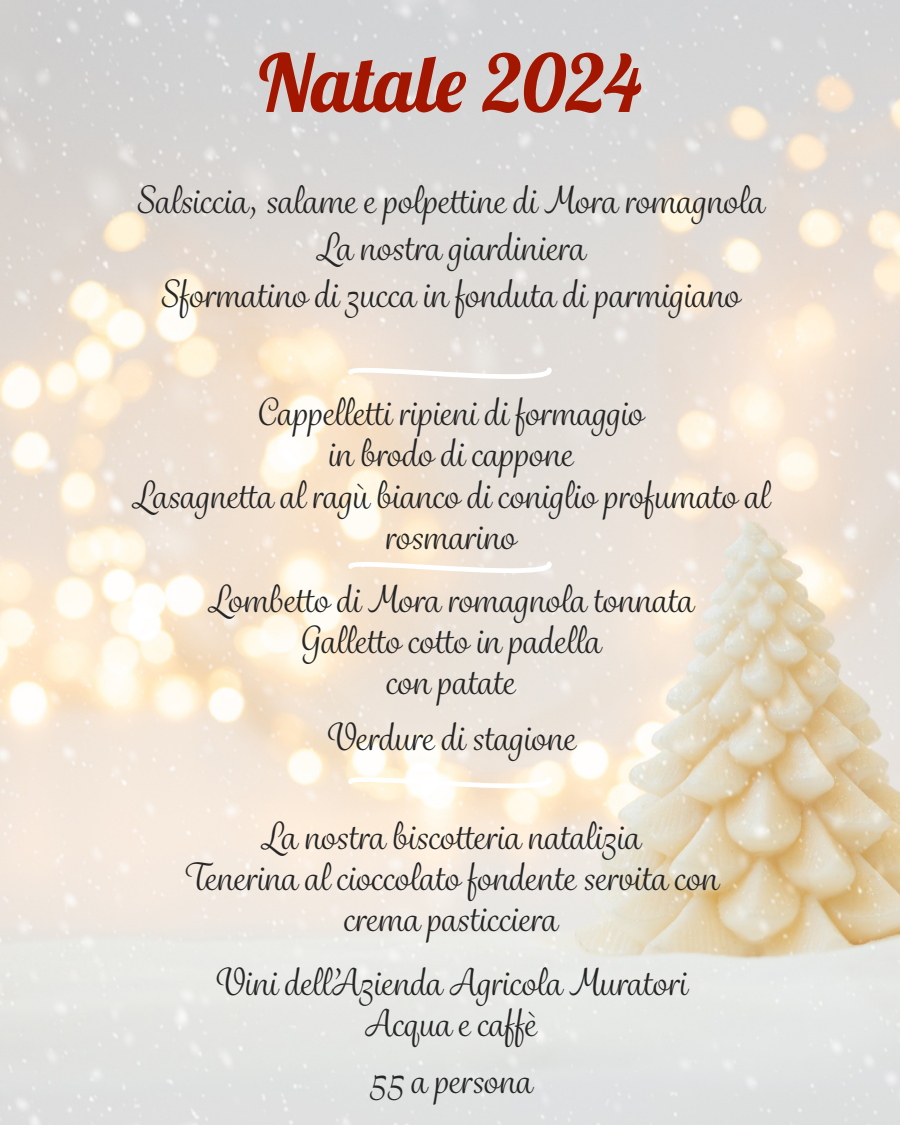
<style>
.page{position:relative;width:900px;height:1125px;background:#fff}
.page>*{position:absolute;margin:0;border:0;box-sizing:border-box;transform-origin:0 0}
.t1{font:79.12px "Lobster";color:#a31600}
.t2{font:36.5px/47px "Grafolita Script";color:#262626;text-align:center}
.t3{font:36.25px/41.2px "Grafolita Script";color:#262626;text-align:center}
</style>
<div class="page">
<img style="left:0;top:0;width:900px;height:1125px">
<svg style="left:348px;top:367px;width:204px;height:12px"></svg>
<svg style="left:348px;top:561px;width:204px;height:12px"></svg>
<svg style="left:348px;top:776px;width:204px;height:12px"></svg>
<h1 class="t1" style="left:259px;top:33px;width:384px">Natale 2024</h1>
<p class="t2" style="left:136px;top:178px;width:629px">Salsiccia, salame e polpettine di Mora romagnola<br>La nostra giardiniera<br>Sformatino di zucca in fonduta di parmigiano</p>
<p class="t3" style="left:131px;top:393px;width:639px">Cappelletti ripieni di formaggio<br>in brodo di cappone<br>Lasagnetta al ragù bianco di coniglio profumato al rosmarino</p>
<p class="t3" style="left:207px;top:580px;width:487px">Lombetto di Mora romagnola tonnata<br>Galletto cotto in padella<br>con patate</p>
<p class="t3" style="left:325px;top:718px;width:252px">Verdure di stagione</p>
<p class="t3" style="left:182px;top:817px;width:537px">La nostra biscotteria natalizia<br>Tenerina al cioccolato fondente servita con crema pasticciera</p>
<p class="t3" style="left:213px;top:963px;width:475px">Vini dell’Azienda Agricola Muratori<br>Acqua e caffè</p>
<p class="t3" style="left:369px;top:1061px;width:164px">55 a persona</p>
</div>
